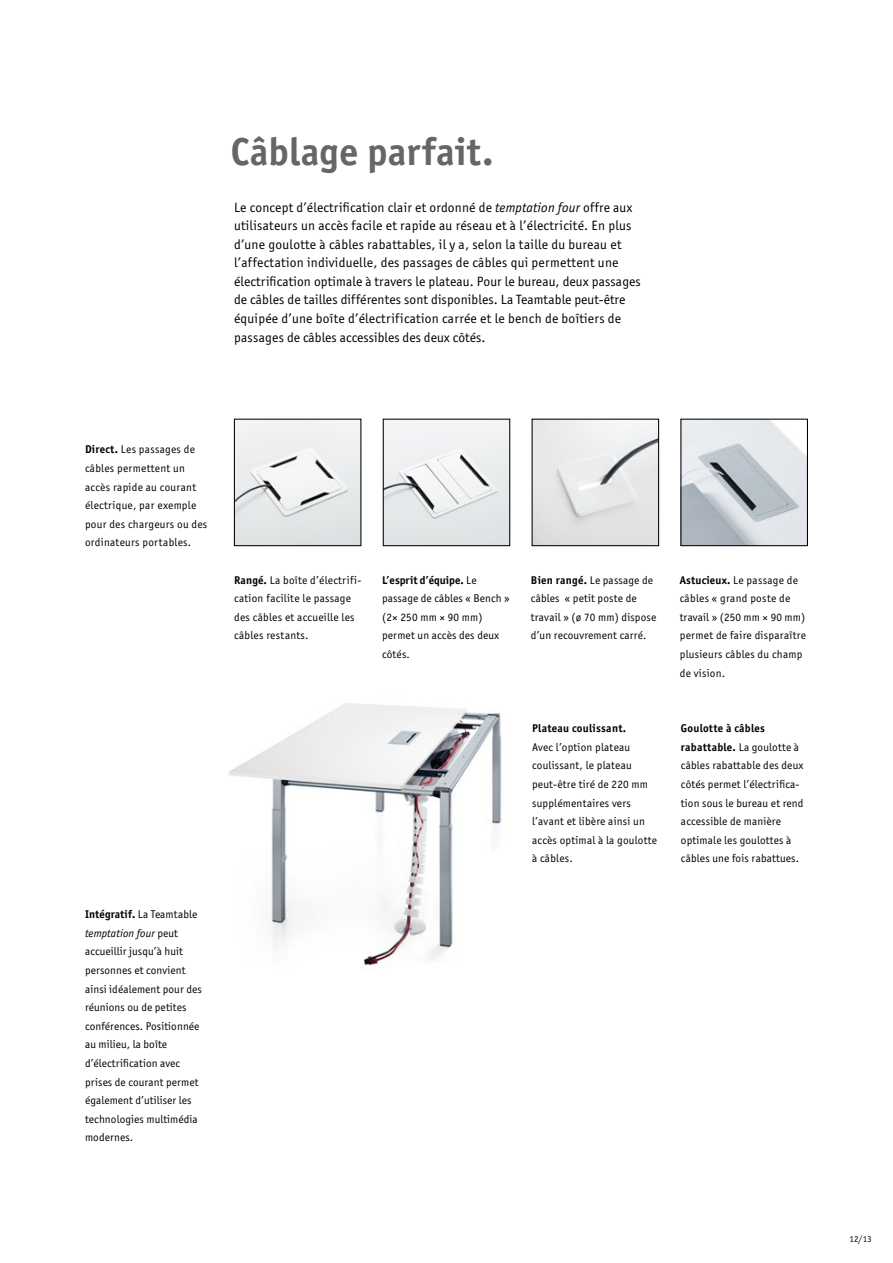
<style>
.page{position:relative;width:893px;height:1263px;background:#fff}
.page>*{position:absolute;margin:0;border:0;box-sizing:border-box;transform-origin:0 0}
.Headline_26pt{font:700 39px "Officina San Itc T";letter-spacing:.005em;color:#666}
.Copy_12pt{font:13.5px/18.6px "Officina San Itc T";letter-spacing:.02em;color:#000}
.Copy_12pt-2{font:11.25px/18.6px "Officina San Itc T";letter-spacing:.015em;color:#000}
.t1{font:9px "Officina San Itc T";color:#000}
.s1{font-style:italic}
.s2{font-weight:700}
</style>
<div class="page">
<img style="left:229px;top:703px;width:273px;height:265px">
<img style="left:385px;top:421px;width:123px;height:123px">
<div style="left:383px;top:419px;width:127px;height:127px;border:1px solid #000"></div>
<img style="left:236px;top:421px;width:123px;height:123px">
<div style="left:234px;top:419px;width:127px;height:127px;border:1px solid #000"></div>
<img style="left:534px;top:421px;width:123px;height:123px">
<div style="left:532px;top:419px;width:127px;height:127px;border:1px solid #000"></div>
<img style="left:682px;top:421px;width:124px;height:123px">
<div style="left:680px;top:419px;width:128px;height:127px;border:1px solid #000"></div>
<p class="Headline_26pt" style="left:231px;top:128px;width:264px">Câblage parfait.</p>
<p class="Copy_12pt" style="left:234px;top:198px;width:408px">Le concept d’électrification clair et ordonné de <span class="s1">temptation four</span> offre aux utilisateurs un accès facile et rapide au réseau et à l’électricité. En plus d’une goulotte à câbles rabattables, il y a, selon la taille du bureau et l’affectation individuelle, des passages de câbles qui permettent une électrification optimale à travers le plateau. Pour le bureau, deux passages de câbles de tailles différentes sont disponibles. La Teamtable peut-être équipée d’une boîte d’électrification carrée et le bench de boîtiers de passages de câbles accessibles des deux côtés.</p>
<p class="Copy_12pt-2" style="left:85px;top:440px;width:124px"><span class="s2">Direct.</span> Les passages de câbles permettent un accès rapide au courant électrique, par exemple pour des chargeurs ou des ordinateurs portables.</p>
<p class="Copy_12pt-2" style="left:85px;top:905px;width:118px"><span class="s2">Intégratif.</span> La Teamtable <span class="s1">temptation four</span> peut accueillir jusqu’à huit personnes et convient ainsi idéalement pour des réunions ou de petites conférences. Positionnée au milieu, la boîte d’électrification avec prises de courant permet également d’utiliser les technologies multimédia modernes.</p>
<p class="Copy_12pt-2" style="left:382px;top:570px;width:129px"><span class="s2">L’esprit d’équipe.</span> Le passage de câbles « Bench » (2× 250 mm × 90 mm) permet un accès des deux côtés.</p>
<p class="Copy_12pt-2" style="left:234px;top:570px;width:129px"><span class="s2">Rangé.</span> La boîte d’électrifi&shy;cation facilite le passage des câbles et accueille les câbles restants.</p>
<p class="Copy_12pt-2" style="left:531px;top:570px;width:127px"><span class="s2">Bien rangé.</span> Le passage de câbles « petit poste de travail » (ø 70 mm) dispose d’un recouvrement carré.</p>
<p class="Copy_12pt-2" style="left:680px;top:570px;width:128px"><span class="s2">Astucieux.</span> Le passage de câbles « grand poste de travail » (250 mm × 90 mm) permet de faire disparaître plusieurs câbles du champ de vision.</p>
<p class="Copy_12pt-2" style="left:532px;top:719px;width:126px"><span class="s2">Plateau coulissant.<br></span>Avec l’option plateau coulissant, le plateau peut-être tiré de 220 mm supplémentaires vers l’avant et libère ainsi un accès optimal à la goulotte à câbles.</p>
<p class="Copy_12pt-2" style="left:681px;top:719px;width:124px"><span class="s2">Goulotte à câbles rabattable.</span> La goulotte à câbles rabattable des deux côtés permet l’électrifica&shy;tion sous le bureau et rend accessible de manière optimale les goulottes à câbles une fois rabattues.</p>
<p class="t1" style="left:850px;top:1233px;width:24px">12/13</p>
</div>
